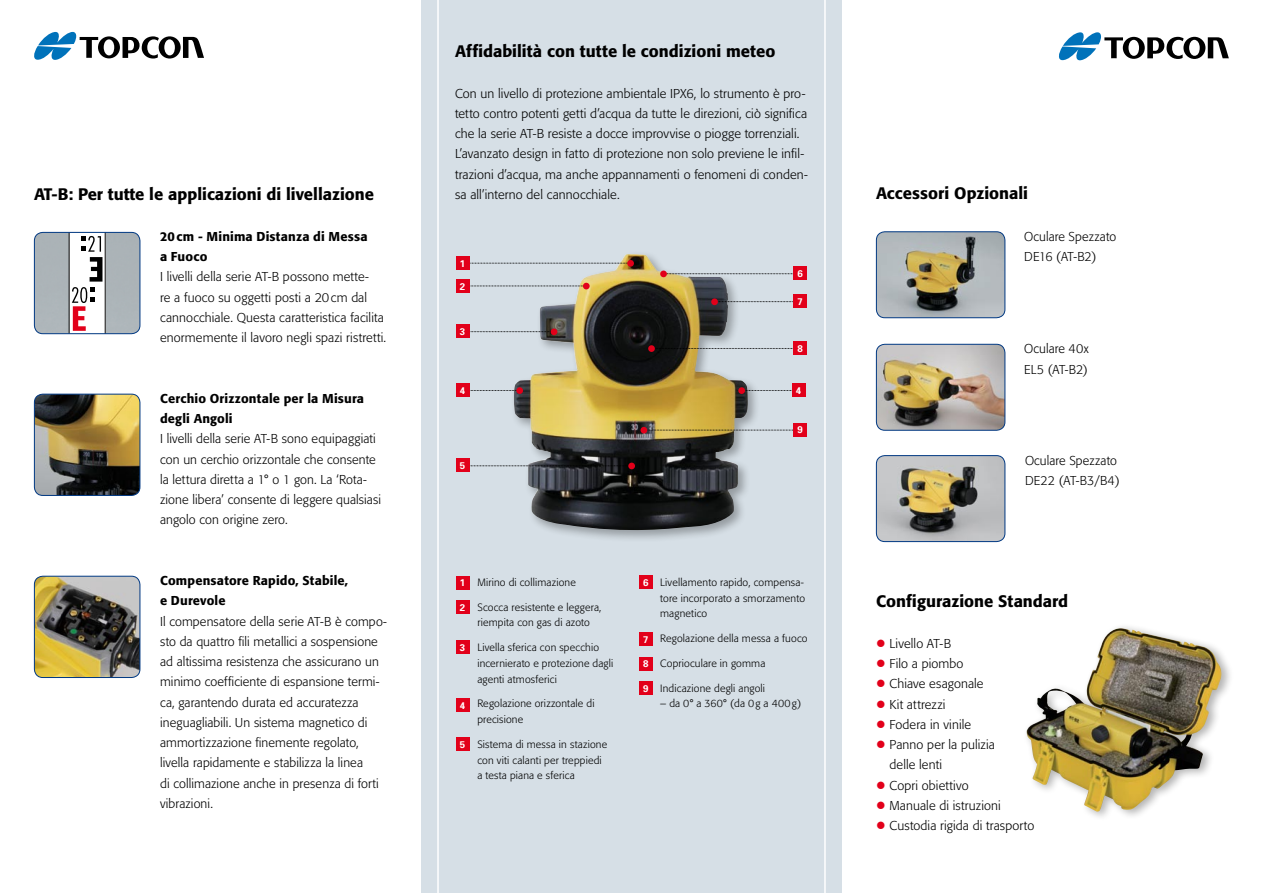
<style>
.page{position:relative;width:1263px;height:893px;background:#fff}
.page>*{position:absolute;margin:0;border:0;box-sizing:border-box;transform-origin:0 0}
.t1{font:500 16.5px "Formata";color:#000}
.t2{font:300 12.75px/20.2px "Formata";letter-spacing:.01em;color:#000}
.t3{font:500 12.75px/20.2px "Formata";letter-spacing:.01em;color:#000}
.t4{font:300 10.5px/15.8px "Formata";letter-spacing:.015em;color:#000}
.t5{font:700 9.75px "Univers";color:#fff}
.s1{color:#e2001a}
</style>
<div class="page">
<div style="left:421px;top:0;width:421px;height:893px;background:#d6dfe6"></div>
<div style="left:510px;top:250px;width:257px;height:299px;background:#000;opacity:.3"></div>
<img style="left:514px;top:254px;width:235px;height:278px">
<hr style="left:437px;top:0;width:2px;height:893px;background:#fff">
<hr style="left:824px;top:0;width:2px;height:893px;background:#fff">
<svg style="left:469px;top:390px;width:47px;height:1px"></svg>
<div style="left:516px;top:387px;width:7px;height:7px;background:#e2001a;border-radius:50%"></div>
<svg style="left:469px;top:286px;width:114px;height:1px"></svg>
<div style="left:583px;top:283px;width:7px;height:6px;background:#e2001a;border-radius:50%"></div>
<svg style="left:469px;top:263px;width:158px;height:1px"></svg>
<div style="left:627px;top:260px;width:7px;height:7px;background:#e2001a;border-radius:50%"></div>
<svg style="left:469px;top:331px;width:82px;height:1px"></svg>
<div style="left:551px;top:328px;width:6px;height:7px;background:#e2001a;border-radius:50%"></div>
<svg style="left:469px;top:465px;width:159px;height:1px"></svg>
<div style="left:628px;top:463px;width:7px;height:6px;background:#e2001a;border-radius:50%"></div>
<div style="left:639px;top:575px;width:14px;height:14px;background:#e2001a"></div>
<div style="left:456px;top:640px;width:13px;height:14px;background:#e2001a"></div>
<div style="left:456px;top:600px;width:13px;height:14px;background:#e2001a"></div>
<div style="left:456px;top:576px;width:13px;height:13px;background:#e2001a"></div>
<div style="left:456px;top:698px;width:13px;height:14px;background:#e2001a"></div>
<div style="left:456px;top:256px;width:13px;height:14px;background:#e2001a"></div>
<div style="left:456px;top:279px;width:13px;height:14px;background:#e2001a"></div>
<div style="left:456px;top:324px;width:13px;height:14px;background:#e2001a"></div>
<div style="left:456px;top:383px;width:13px;height:14px;background:#e2001a"></div>
<div style="left:456px;top:458px;width:13px;height:14px;background:#e2001a"></div>
<svg style="left:1059px;top:32px;width:170px;height:28px"></svg>
<svg style="left:34px;top:32px;width:170px;height:28px"></svg>
<img style="left:34px;top:576px;width:106px;height:101px">
<div style="left:34px;top:576px;width:106px;height:102px;border:1px solid #003882;border-radius:9px"></div>
<img style="left:34px;top:394px;width:106px;height:101px">
<div style="left:34px;top:394px;width:106px;height:102px;border:1px solid #003882;border-radius:9px"></div>
<div style="left:34px;top:232px;width:106px;height:102px;background:#acb4b8"></div>
<svg style="left:69px;top:234px;width:37px;height:98px"></svg>
<div style="left:34px;top:232px;width:106px;height:102px;border:1px solid #003882;border-radius:9px"></div>
<svg style="left:667px;top:273px;width:126px;height:1px"></svg>
<div style="left:660px;top:271px;width:7px;height:6px;background:#e2001a;border-radius:50%"></div>
<div style="left:793px;top:266px;width:14px;height:14px;background:#e2001a"></div>
<svg style="left:718px;top:301px;width:75px;height:1px"></svg>
<div style="left:711px;top:298px;width:7px;height:7px;background:#e2001a;border-radius:50%"></div>
<div style="left:793px;top:294px;width:14px;height:14px;background:#e2001a"></div>
<svg style="left:655px;top:348px;width:138px;height:1px"></svg>
<div style="left:648px;top:345px;width:7px;height:7px;background:#e2001a;border-radius:50%"></div>
<div style="left:793px;top:341px;width:14px;height:14px;background:#e2001a"></div>
<svg style="left:647px;top:430px;width:146px;height:1px"></svg>
<div style="left:640px;top:427px;width:7px;height:7px;background:#e2001a;border-radius:50%"></div>
<div style="left:793px;top:423px;width:14px;height:13px;background:#e2001a"></div>
<div style="left:456px;top:737px;width:13px;height:14px;background:#e2001a"></div>
<div style="left:639px;top:632px;width:14px;height:14px;background:#e2001a"></div>
<div style="left:639px;top:657px;width:14px;height:13px;background:#e2001a"></div>
<div style="left:639px;top:682px;width:14px;height:13px;background:#e2001a"></div>
<svg style="left:745px;top:390px;width:47px;height:1px"></svg>
<div style="left:738px;top:387px;width:7px;height:7px;background:#e2001a;border-radius:50%"></div>
<div style="left:792px;top:383px;width:13px;height:14px;background:#e2001a"></div>
<div style="left:1023px;top:622px;width:218px;height:206px;background:#000;opacity:.3"></div>
<img style="left:1027px;top:629px;width:176px;height:183px">
<img style="left:876px;top:232px;width:129px;height:86px">
<div style="left:876px;top:231px;width:129px;height:87px;border:1px solid #003882;border-radius:9px"></div>
<img style="left:876px;top:456px;width:129px;height:86px">
<div style="left:876px;top:455px;width:129px;height:87px;border:1px solid #003882;border-radius:9px"></div>
<img style="left:876px;top:344px;width:129px;height:86px">
<div style="left:876px;top:344px;width:129px;height:87px;border:1px solid #003882;border-radius:9px"></div>
<p class="t1" style="left:34px;top:184px;width:342px">AT-B: Per tutte le applicazioni di livellazione</p>
<p class="t3" style="left:160px;top:226px;width:209px">20cm - Minima Distanza di Messa a Fuoco</p>
<p class="t2" style="left:160px;top:267px;width:228px">I livelli della serie AT-B possono mette-<br>re a fuoco su oggetti posti a 20cm dal cannocchiale. Questa caratteristica facilita enormemente il lavoro negli spazi ristretti.</p>
<p class="t3" style="left:160px;top:388px;width:205px">Cerchio Orizzontale per la Misura degli Angoli</p>
<p class="t2" style="left:160px;top:429px;width:222px">I livelli della serie AT-B sono equipaggiati con un cerchio orizzontale che consente la lettura diretta a 1° o 1 gon. La ‘Rota&shy;zione libera’ consente di leggere qualsiasi angolo con origine zero.</p>
<p class="t3" style="left:160px;top:570px;width:190px">Compensatore Rapido, Stabile, e Durevole</p>
<p class="t2" style="left:160px;top:611px;width:228px">Il compensatore della serie AT-B è compo&shy;sto da quattro fili metallici a sospensione ad altissima resistenza che assicurano un minimo coefficiente di espansione termi&shy;ca, garantendo durata ed accuratezza ineguagliabili. Un sistema magnetico di ammortizzazione finemente regolato, livella rapidamente e stabilizza la linea<br>di collimazione anche in presenza di forti vibrazioni.</p>
<p class="t1" style="left:455px;top:41px;width:322px">Affidabilità con tutte le condizioni meteo</p>
<p class="t2" style="left:455px;top:83px;width:354px">Con un livello di protezione ambientale IPX6, lo strumento è pro&shy;tetto contro potenti getti d’acqua da tutte le direzioni, ciò significa che la serie AT-B resiste a docce improvvise o piogge torrenziali.<br>L’avanzato design in fatto di protezione non solo previene le infil&shy;trazioni d’acqua, ma anche appannamenti o fenomeni di conden&shy;sa all’interno del cannocchiale.</p>
<p class="t5" style="left:460px;top:257px;width:7px">1</p>
<p class="t5" style="left:460px;top:280px;width:7px">2</p>
<p class="t5" style="left:460px;top:325px;width:7px">3</p>
<p class="t5" style="left:460px;top:384px;width:7px">4</p>
<p class="t5" style="left:460px;top:459px;width:7px">5</p>
<p class="t5" style="left:798px;top:267px;width:7px">6</p>
<p class="t5" style="left:798px;top:295px;width:7px">7</p>
<p class="t5" style="left:798px;top:342px;width:7px">8</p>
<p class="t5" style="left:796px;top:384px;width:7px">4</p>
<p class="t5" style="left:798px;top:423px;width:7px">9</p>
<p class="t5" style="left:460px;top:577px;width:7px">1</p>
<p class="t5" style="left:460px;top:601px;width:7px">2</p>
<p class="t5" style="left:460px;top:641px;width:7px">3</p>
<p class="t5" style="left:460px;top:699px;width:7px">4</p>
<p class="t5" style="left:460px;top:738px;width:7px">5</p>
<p class="t4" style="left:477px;top:574px;width:100px">Mirino di collimazione</p>
<p class="t4" style="left:477px;top:599px;width:126px">Scocca resistente e leggera, riempita con gas di azoto</p>
<p class="t4" style="left:477px;top:640px;width:137px">Livella sferica con specchio incernierato e protezione dagli agenti atmosferici</p>
<p class="t4" style="left:477px;top:696px;width:119px">Regolazione orizzontale di precisione</p>
<p class="t4" style="left:477px;top:736px;width:131px">Sistema di messa in stazione con viti calanti per treppiedi a testa piana e sferica</p>
<p class="t5" style="left:643px;top:576px;width:7px">6</p>
<p class="t5" style="left:643px;top:633px;width:7px">7</p>
<p class="t5" style="left:643px;top:658px;width:7px">8</p>
<p class="t5" style="left:643px;top:682px;width:7px">9</p>
<p class="t4" style="left:660px;top:574px;width:146px;text-align:justify">Livellamento rapido, compensa&shy;tore incorporato a smorzamento magnetico</p>
<p class="t4" style="left:660px;top:631px;width:149px">Regolazione della messa a fuoco</p>
<p class="t4" style="left:660px;top:655px;width:107px">Coprioculare in gomma</p>
<p class="t4" style="left:660px;top:680px;width:106px">Indicazione degli angoli</p>
<p class="t4" style="left:660px;top:696px;width:143px">– da 0° a 360° (da 0g a 400g)</p>
<p class="t1" style="left:876px;top:183px;width:154px">Accessori Opzionali</p>
<p class="t2" style="left:1024px;top:226px;width:93px">Oculare Spezzato<br>DE16 (AT-B2)</p>
<p class="t2" style="left:1024px;top:339px;width:66px">Oculare 40x<br>EL5 (AT-B2)</p>
<p class="t2" style="left:1025px;top:450px;width:96px">Oculare Spezzato<br>DE22 (AT-B3/B4)</p>
<p class="t1" style="left:876px;top:591px;width:194px">Configurazione Standard</p>
<p class="t2" style="left:876px;top:633px;width:77px"><span class="s1">●</span> Livello AT-B</p>
<p class="t2" style="left:876px;top:654px;width:89px"><span class="s1">●</span> Filo a piombo</p>
<p class="t2" style="left:876px;top:674px;width:109px"><span class="s1">●</span> Chiave esagonale</p>
<p class="t2" style="left:876px;top:694px;width:71px"><span class="s1">●</span> Kit attrezzi</p>
<p class="t2" style="left:876px;top:714px;width:97px"><span class="s1">●</span> Fodera in vinile</p>
<p class="t2" style="left:889px;top:735px;width:107px;text-indent:-14px"><span class="s1">●</span> Panno per la pulizia delle lenti</p>
<p class="t2" style="left:876px;top:775px;width:94px"><span class="s1">●</span> Copri obiettivo</p>
<p class="t2" style="left:876px;top:795px;width:126px"><span class="s1">●</span> Manuale di istruzioni</p>
<p class="t2" style="left:876px;top:816px;width:160px"><span class="s1">●</span> Custodia rigida di trasporto</p>
</div>
